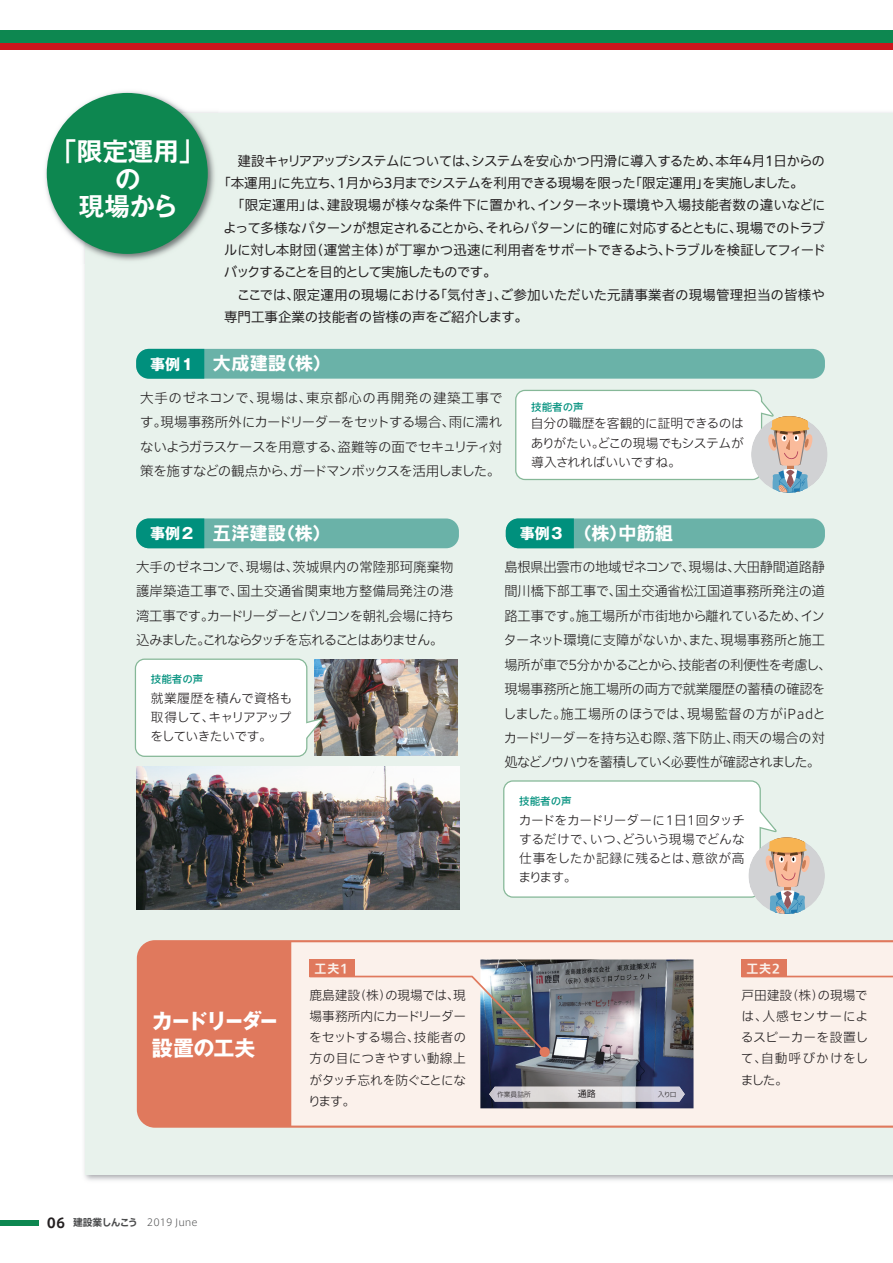
<style>
.page{position:relative;width:893px;height:1263px;background:#fff}
.page>*{position:absolute;margin:0;border:0;box-sizing:border-box;transform-origin:0 0}
.t1{font:700 25.5px/27.6px "Gothic MB101 Pro De";color:#fff;text-align:center}
.t2{font:700 21px/27px "Gothic MB101 Pro";letter-spacing:-.06em;color:#fff}
.t3{font:700 18px "Iwa UD Go Dsp Pro";letter-spacing:.02em;color:#fff}
.t4{font:300 13.5px/24.5px "Iwa UCDA Goth Std";letter-spacing:-.025em;color:#231f20;text-align:justify}
.t5{font:100 13.5px "Iwa UCDA Goth Std";letter-spacing:-.02em;color:#231f20}
.t6{font:100 13.5px "Iwa UCDA Goth Std";letter-spacing:-.04em;color:#231f20}
.t7{font:100 13.5px "Iwa UCDA Goth Std";letter-spacing:-.05em;color:#231f20}
.t8{font:100 13.5px "Iwa UCDA Goth Std";letter-spacing:-.045em;color:#231f20}
.t9{font:100 13.5px "Iwa UCDA Goth Std";letter-spacing:.015em;color:#231f20}
.t10{font:100 13.5px "Iwa UCDA Goth Std";letter-spacing:.01em;color:#231f20}
.t11{font:100 13.5px "Iwa UCDA Goth Std";letter-spacing:-.095em;color:#231f20}
.t12{font:300 12.75px/21.3px "Iwa UCDA Goth Std";letter-spacing:-.01em;color:#231f20;text-align:justify}
.t13{font:700 12px "Iwa UD Go Dsp Pro";letter-spacing:.06em;color:#fbf1eb}
.t14{font:500 10.5px "Iwa UCDA Goth Std";letter-spacing:-.005em;color:#00907d}
.t15{font:300 9.75px "Axis Std";color:#4b4c4d}
.t16{font:100 9px "Iwa UCDA Goth Std";color:#231f20}
.t17{font:300 6.75px "Iwa UCDA Goth Std";color:#231f20}
.s1{font-family:"Gothic MB101 Pro";font-size:15px}
.s2{font-weight:700;font-size:13.5px;color:#231f20}
.s3{font-weight:700}
</style>
<div class="page">
<div style="left:0;top:1219px;width:38px;height:6px;background:#0d8750"></div>
<img style="left:84px;top:264px;width:46px;height:917px">
<div style="left:85px;top:113px;width:808px;height:1061px;background:#e8f2ec"></div>
<div style="left:503px;top:780px;width:258px;height:118px;border:3px solid #86b898;border-radius:9px"></div>
<div style="left:504px;top:782px;width:256px;height:114px;background:#fff;border-radius:9px"></div>
<div style="left:515px;top:390px;width:247px;height:90px;border:3px solid #86b898;border-radius:9px"></div>
<div style="left:516px;top:391px;width:245px;height:88px;background:#fff;border-radius:9px"></div>
<svg style="left:137px;top:940px;width:756px;height:188px;background:#f9eae3"></svg>
<img style="left:45px;top:91px;width:135px;height:154px">
<img style="left:85px;top:113px;width:130px;height:148px">
<div style="left:47px;top:93px;width:161px;height:161px;background:#0d8750;border-radius:50%"></div>
<div style="left:751px;top:416px;width:77px;height:77px;background:#d1d2d4;border-radius:50%"></div>
<svg style="left:754px;top:390px;width:59px;height:103px"></svg>
<div style="left:748px;top:837px;width:77px;height:77px;background:#d1d2d4;border-radius:50%"></div>
<svg style="left:754px;top:801px;width:57px;height:113px"></svg>
<div style="left:0;top:43px;width:893px;height:7px;background:#cd151d"></div>
<div style="left:0;top:30px;width:893px;height:13px;background:#0d8750"></div>
<img style="left:136px;top:766px;width:323px;height:144px">
<img style="left:315px;top:660px;width:143px;height:96px">
<div style="left:136px;top:518px;width:323px;height:30px;background:#6ab2a8;border-radius:13px"></div>
<svg style="left:136px;top:518px;width:68px;height:30px;background:#0a9482"></svg>
<div style="left:136px;top:349px;width:689px;height:30px;background:#6ab2a8;border-radius:13px"></div>
<svg style="left:136px;top:349px;width:68px;height:30px;background:#099481"></svg>
<div style="left:506px;top:518px;width:319px;height:30px;background:#6ab2a8;border-radius:13px"></div>
<svg style="left:506px;top:518px;width:68px;height:30px;background:#099481"></svg>
<div style="left:135px;top:658px;width:172px;height:99px;border:3px solid #86b898;border-radius:9px"></div>
<div style="left:136px;top:660px;width:170px;height:96px;background:#fff;border-radius:9px"></div>
<svg style="left:306px;top:716px;width:19px;height:33px"></svg>
<div style="left:138px;top:941px;width:153px;height:186px;background:#e0795d"></div>
<img style="left:480px;top:959px;width:213px;height:149px">
<img style="left:489px;top:1087px;width:196px;height:14px">
<svg style="left:308px;top:975px;width:242px;height:82px;background:#cec8c6"></svg>
<div style="left:740px;top:975px;width:153px;height:69px;background:#fbf1eb"></div>
<div style="left:310px;top:959px;width:45px;height:17px;background:#e0795d"></div>
<div style="left:741px;top:959px;width:46px;height:17px;background:#e0795d"></div>
<h1 class="t1" style="left:51px;top:134px;width:154px">「限定運用」の<br>現場から</h1>
<p class="t6" style="left:224px;top:151px;width:602px">　建設キャリアアップシステムについては、システムを安心かつ円滑に導入するため、本年4月1日からの</p>
<p class="t7" style="left:218px;top:173px;width:588px">「本運用」に先立ち、1月から3月までシステムを利用できる現場を限った「限定運用」を実施しました。</p>
<p class="t9" style="left:224px;top:195px;width:603px">　「限定運用」は、建設現場が様々な条件下に置かれ、インターネット環境や入場技能者数の違いなどに</p>
<p class="t8" style="left:223px;top:218px;width:603px">よって多様なパターンが想定されることから、それらパターンに的確に対応するとともに、現場でのトラブ</p>
<p class="t5" style="left:224px;top:240px;width:603px">ルに対し本財団（運営主体）が丁寧かつ迅速に利用者をサポートできるよう、トラブルを検証してフィード</p>
<p class="t11" style="left:224px;top:262px;width:274px">バックすることを目的として実施したものです。</p>
<p class="t10" style="left:224px;top:285px;width:602px">　ここでは、限定運用の現場における「気付き」、ご参加いただいた元請事業者の現場管理担当の皆様や</p>
<p class="t5" style="left:224px;top:307px;width:306px">専門工事企業の技能者の皆様の声をご紹介します。</p>
<h3 class="t3" style="left:150px;top:350px;width:182px"><span class="s1">事例1</span> 大成建設（株）</h3>
<p class="t4" style="left:140px;top:385px;width:364px">大手のゼネコンで、現場は、東京都心の再開発の建築工事です。現場事務所外にカードリーダーをセットする場合、雨に濡れないようガラスケースを用意する、盗難等の面でセキュリティ対策を施すなどの観点から、ガードマンボックスを活用しました。</p>
<p class="t14" style="left:531px;top:399px;width:54px">技能者の声</p>
<p class="t12" style="left:531px;top:413px;width:215px;line-height:19.2px">自分の職歴を客観的に証明できるのはありがたい。どこの現場でもシステムが導入されればいいですね。</p>
<h3 class="t3" style="left:150px;top:520px;width:182px"><span class="s1">事例2</span> 五洋建設（株）</h3>
<h3 class="t3" style="left:520px;top:520px;width:155px"><span class="s1">事例3</span> （株）中筋組</h3>
<p class="t4" style="left:136px;top:554px;width:319px">大手のゼネコンで、現場は、茨城県内の常陸那珂廃棄物護岸築造工事で、国土交通省関東地方整備局発注の港湾工事です。カードリーダーとパソコンを朝礼会場に持ち込みました。これならタッチを忘れることはありません。</p>
<p class="t14" style="left:151px;top:672px;width:54px">技能者の声</p>
<p class="t12" style="left:151px;top:688px;width:143px;line-height:19.2px">就業履歴を積んで資格も取得して、キャリアアップをしていきたいです。</p>
<p class="t4" style="left:503px;top:554px;width:329px;text-align:left">島根県出雲市の地域ゼネコンで、現場は、大田静間道路静間川橋下部工事で、国土交通省松江国道事務所発注の道路工事です。施工場所が市街地から離れているため、インターネット環境に支障がないか、また、現場事務所と施工場所が車で5分かかることから、技能者の利便性を考慮し、現場事務所と施工場所の両方で就業履歴の蓄積の確認をしました。施工場所のほうでは、現場監督の方がiPadとカードリーダーを持ち込む際、落下防止、雨天の場合の対処などノウハウを蓄積していく必要性が確認されました。</p>
<p class="t14" style="left:519px;top:793px;width:54px">技能者の声</p>
<p class="t12" style="left:519px;top:809px;width:228px;line-height:19.2px">カードをカードリーダーに1日1回タッチするだけで、いつ、どういう現場でどんな仕事をしたか記録に残るとは、意欲が高まります。</p>
<h2 class="t2" style="left:152px;top:1005px;width:127px">カードリーダー設置の工夫</h2>
<p class="t13" style="left:315px;top:960px;width:35px">工夫1</p>
<p class="t13" style="left:747px;top:960px;width:35px">工夫2</p>
<p class="t12" style="left:308px;top:983px;width:160px">鹿島建設（株）の現場では、現場事務所内にカードリーダーをセットする場合、技能者の方の目につきやすい動線上がタッチ忘れを防ぐことになります。</p>
<p class="t12" style="left:741px;top:983px;width:129px">戸田建設（株）の現場では、人感センサーによるスピーカーを設置して、自動呼びかけをしました。</p>
<p class="t17" style="left:497px;top:1089px;width:35px">作業員詰所</p>
<p class="t16" style="left:578px;top:1087px;width:19px">通路</p>
<p class="t17" style="left:658px;top:1089px;width:20px">入り口</p>
<p class="t15" style="left:47px;top:1215px;width:152px"><span class="s2">06</span> <span class="s3">建設業しんこう</span> 2019 June</p>
</div>
